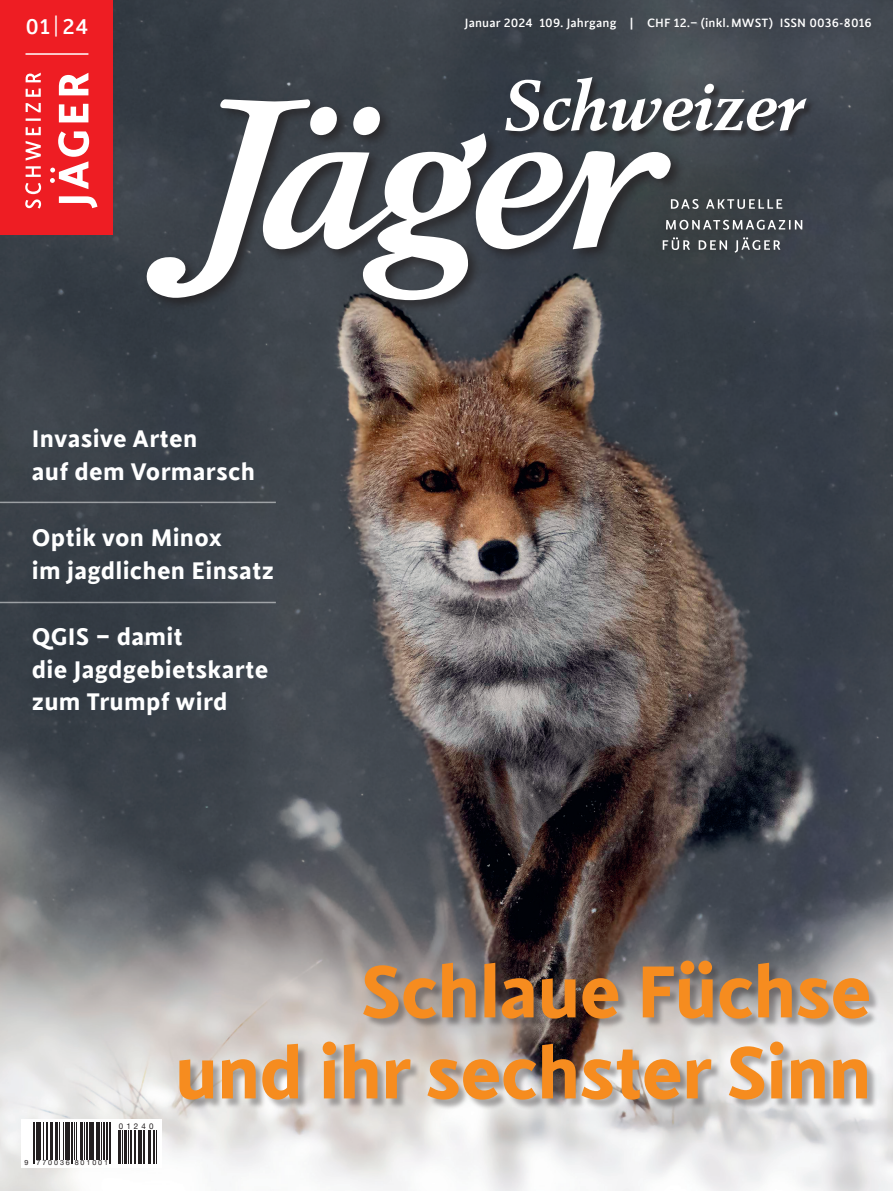
<style>
.page{position:relative;width:893px;height:1191px;background:#fff}
.page>*{position:absolute;margin:0;border:0;box-sizing:border-box;transform-origin:0 0}
.t1{font:700 82.5px/81px "Cinta";letter-spacing:-.015em;color:#f68c1f;text-align:right}
.t2{font:700 27px/32.4px "Cinta";letter-spacing:.01em;color:#fff}
.t3{font:500 24px "Cinta";color:#fff}
.t4{font:500 13.5px "Cinta";letter-spacing:.005em;color:#fff}
.t5{font:7.95px "Helvetica Neue";letter-spacing:.395em;color:#231f20}
.t6{font:7.2px "Helvetica Neue";letter-spacing:.265em;color:#231f20}
.s1{font-weight:300}
</style>
<div class="page">
<img style="left:0;top:0;width:893px;height:1191px">
<div style="left:559px;top:135px;width:283px;height:180px;background:#3d434c;border-radius:50%"></div>
<div style="left:0;top:0;width:113px;height:234px;background:#ee1d23"></div>
<svg style="left:51px;top:73px;width:46px;height:135px"></svg>
<svg style="left:25px;top:73px;width:16px;height:135px"></svg>
<hr style="left:26px;top:53px;width:62px;height:2px;background:#fff">
<div style="left:47px;top:175px;width:11px;height:11px;border:3px solid #ee1d23;border-radius:50%"></div>
<div style="left:47px;top:165px;width:11px;height:10px;border:3px solid #ee1d23;border-radius:50%"></div>
<div style="left:144px;top:97px;width:540px;height:217px;background:#231f20;opacity:.7"></div>
<div style="left:452px;top:5px;width:432px;height:38px;background:#231f20;opacity:.35"></div>
<div style="left:181px;top:962px;width:699px;height:148px;background:#231f20;opacity:.35"></div>
<div style="left:505px;top:77px;width:310px;height:63px;background:#3e444d"></div>
<svg style="left:138px;top:77px;width:669px;height:223px"></svg>
<div style="left:21px;top:1119px;width:141px;height:48px;background:#fff"></div>
<hr style="left:33px;top:1121px;width:1px;height:42px;background:#231f20">
<hr style="left:34px;top:1121px;width:1px;height:42px;background:#231f20">
<hr style="left:36px;top:1121px;width:2px;height:38px;background:#231f20">
<hr style="left:39px;top:1121px;width:2px;height:38px;background:#231f20">
<hr style="left:43px;top:1121px;width:1px;height:38px;background:#231f20">
<hr style="left:46px;top:1121px;width:1px;height:38px;background:#231f20">
<hr style="left:48px;top:1121px;width:1px;height:38px;background:#231f20">
<hr style="left:50px;top:1121px;width:3px;height:38px;background:#231f20">
<hr style="left:55px;top:1121px;width:2px;height:38px;background:#231f20">
<hr style="left:58px;top:1121px;width:1px;height:38px;background:#231f20">
<hr style="left:59px;top:1121px;width:1px;height:38px;background:#231f20">
<hr style="left:63px;top:1121px;width:1px;height:38px;background:#231f20">
<hr style="left:65px;top:1121px;width:1px;height:38px;background:#231f20">
<hr style="left:67px;top:1121px;width:3px;height:38px;background:#231f20">
<hr style="left:71px;top:1121px;width:1px;height:42px;background:#231f20">
<hr style="left:72px;top:1121px;width:1px;height:42px;background:#231f20">
<hr style="left:74px;top:1121px;width:1px;height:38px;background:#231f20">
<hr style="left:77px;top:1121px;width:1px;height:38px;background:#231f20">
<hr style="left:80px;top:1121px;width:2px;height:38px;background:#231f20">
<hr style="left:84px;top:1121px;width:1px;height:38px;background:#231f20">
<hr style="left:86px;top:1121px;width:1px;height:38px;background:#231f20">
<hr style="left:89px;top:1121px;width:2px;height:38px;background:#231f20">
<hr style="left:91px;top:1121px;width:3px;height:38px;background:#231f20">
<hr style="left:96px;top:1121px;width:1px;height:38px;background:#231f20">
<hr style="left:97px;top:1121px;width:3px;height:38px;background:#231f20">
<hr style="left:101px;top:1121px;width:1px;height:38px;background:#231f20">
<hr style="left:103px;top:1121px;width:2px;height:38px;background:#231f20">
<hr style="left:106px;top:1121px;width:2px;height:38px;background:#231f20">
<hr style="left:109px;top:1121px;width:1px;height:42px;background:#231f20">
<hr style="left:110px;top:1121px;width:1px;height:42px;background:#231f20">
<hr style="left:118px;top:1130px;width:1px;height:33px;background:#231f20">
<hr style="left:120px;top:1130px;width:1px;height:33px;background:#231f20">
<hr style="left:122px;top:1130px;width:1px;height:33px;background:#231f20">
<hr style="left:125px;top:1130px;width:2px;height:33px;background:#231f20">
<hr style="left:128px;top:1130px;width:1px;height:33px;background:#231f20">
<hr style="left:130px;top:1130px;width:2px;height:33px;background:#231f20">
<hr style="left:134px;top:1130px;width:1px;height:33px;background:#231f20">
<hr style="left:135px;top:1130px;width:1px;height:33px;background:#231f20">
<hr style="left:138px;top:1130px;width:1px;height:33px;background:#231f20">
<hr style="left:140px;top:1130px;width:2px;height:33px;background:#231f20">
<hr style="left:143px;top:1130px;width:1px;height:33px;background:#231f20">
<hr style="left:144px;top:1130px;width:1px;height:33px;background:#231f20">
<hr style="left:148px;top:1130px;width:1px;height:33px;background:#231f20">
<hr style="left:150px;top:1130px;width:1px;height:33px;background:#231f20">
<hr style="left:154px;top:1130px;width:1px;height:33px;background:#231f20">
<hr style="left:156px;top:1130px;width:1px;height:33px;background:#231f20">
<div style="left:26px;top:422px;width:254px;height:300px;background:#394049"></div>
<hr style="left:0;top:501px;width:276px;height:2px;background:#fff">
<hr style="left:0;top:602px;width:276px;height:1px;background:#fff">
<p class="t3" style="left:26px;top:13px;width:64px">01<span class="s1">|</span>24</p>
<p class="t2" style="left:32px;top:423px;width:225px">Invasive Arten<br>auf dem Vormarsch</p>
<p class="t2" style="left:32px;top:522px;width:244px">Optik von Minox<br>im jagdlichen Einsatz</p>
<p class="t2" style="left:32px;top:621px;width:238px">QGIS – damit<br>die Jagdgebietskarte zum Trumpf wird</p>
<p class="t4" style="left:465px;top:15px;width:408px">Januar 2024 109. Jahrgang | CHF 12.– (inkl.MWST) ISSN 0036-8016</p>
<p class="t6" style="left:24px;top:1157px;width:85px">9 770036 801001</p>
<p class="t5" style="left:119px;top:1120px;width:36px">01240</p>
<h1 class="t1" style="left:175px;top:953px;width:699px">Schlaue Füchse<br>und ihr sechster Sinn</h1>
</div>
